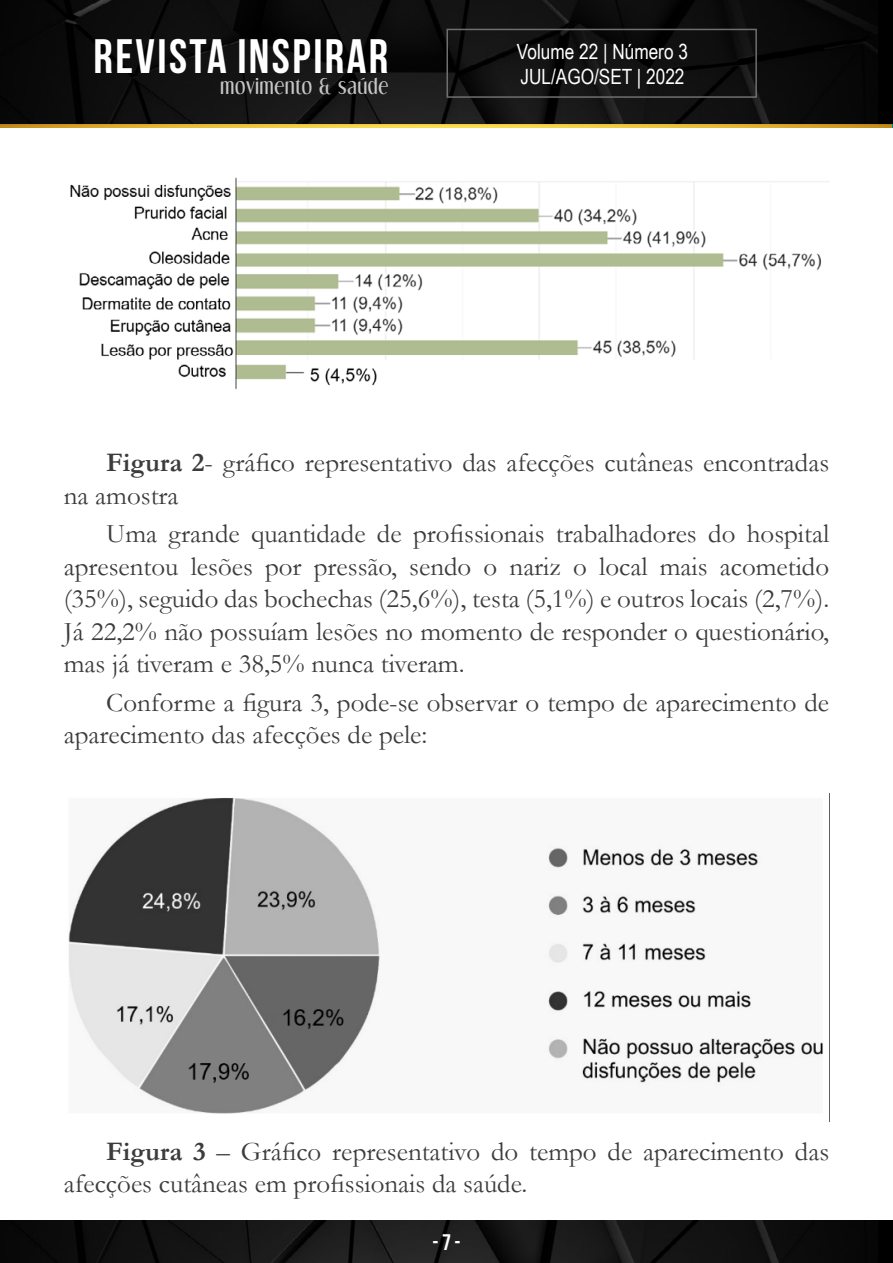
<style>
.page{position:relative;width:893px;height:1263px;background:#fff}
.page>*{position:absolute;margin:0;border:0;box-sizing:border-box;transform-origin:0 0}
.t1{font:700 48.3px "Bebas Neue";letter-spacing:.05em;color:#fff}
.t2{font:27px/32.4px "Garamond";color:#3c3c3b}
.t3{font:700 22.5px "Bebas Neue";color:#fff}
.t4{font:21px/25.2px "Arial Narrow";color:#fff}
.t5{font:18.9px "Dream Orphans";letter-spacing:.05em;color:#c6c6c6}
.s1{font-weight:700}
</style>
<div class="page">
<img style="left:0;top:124px;width:891px;height:4px">
<img style="left:0;top:0;width:878px;height:124px">
<div style="left:446px;top:29px;width:311px;height:69px;border:2px solid #706f6f"></div>
<img style="left:0;top:1220px;width:878px;height:43px">
<img style="left:70px;top:177px;width:759px;height:213px">
<img style="left:68px;top:798px;width:755px;height:316px">
<h1 class="t1" style="left:94px;top:29px;width:296px">REVISTA INSPIRAR</h1>
<p class="t5" style="left:220px;top:75px;width:169px">movimento &amp; saúde</p>
<p class="t4" style="left:517px;top:38px;width:173px">Volume 22 | Número 3<br>JUL/AGO/SET | 2022</p>
<p class="t2" style="left:64px;top:446px;width:767px;text-indent:43px"><span class="s1">Figura 2</span>- gráfico representativo das afecções cutâneas encontradas na amostra</p>
<p class="t2" style="left:64px;top:517px;width:767px;text-align:justify;text-indent:43px">Uma grande quantidade de profissionais trabalhadores do hospital apresentou lesões por pressão, sendo o nariz o local mais acometido (35%), seguido das bochechas (25,6%), testa (5,1%) e outros locais (2,7%).<br>Já 22,2% não possuíam lesões no momento de responder o questionário, mas já tiveram e 38,5% nunca tiveram.</p>
<p class="t2" style="left:64px;top:685px;width:767px;text-indent:43px">Conforme a figura 3, pode-se observar o tempo de aparecimento de aparecimento das afecções de pele:</p>
<p class="t2" style="left:64px;top:1135px;width:767px;text-indent:43px"><span class="s1">Figura 3</span> – Gráfico representativo do tempo de aparecimento das afecções cutâneas em profissionais da saúde.</p>
<p class="t3" style="left:432px;top:1230px;width:30px">- 7 -</p>
</div>
